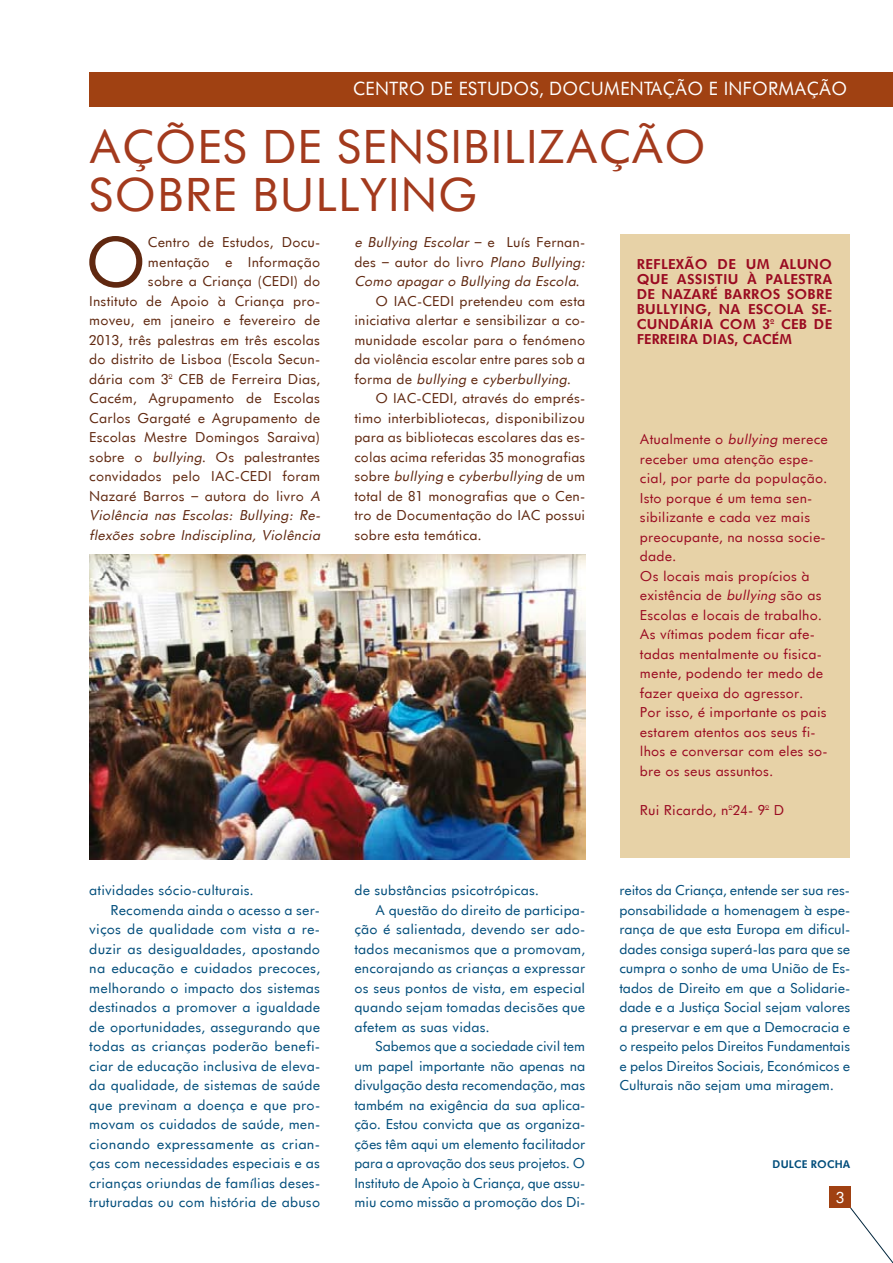
<style>
.page{position:relative;width:893px;height:1263px;background:#fff}
.page>*{position:absolute;margin:0;border:0;box-sizing:border-box;transform-origin:0 0}
.t1{font:66.3px "Futurist";color:#602810}
.t2{font:45px/48px "Futurist";color:#a33a1d}
.t3{font:18px "Futurist";color:#fff;scale:.94 1}
.t4{font:15px "Futurist";color:#fff}
.t5{font:13.5px/19.5px "Futurist";color:#004d7b;text-align:justify}
.t6{font:13.5px/19.5px "Futurist";color:#602810;text-align:right}
.t7{font:13.5px/19.5px "Futurist";color:#9a0a21}
.t8{font:italic 13.5px "Futurist";color:#602810}
.t9{font:700 13.5px/15px "Futurist";letter-spacing:.005em;color:#9a0a21}
.t10{font:13.5px "Futurist";letter-spacing:-.02em;color:#004d7b}
.t11{font:700 10.5px "Futurist";color:#004d7b}
.s1{font-style:italic}
.s2{font-style:normal}
</style>
<div class="page">
<div style="left:620px;top:235px;width:230px;height:623px;background:#e7d2a7"></div>
<svg style="left:850px;top:1207px;width:43px;height:56px"></svg>
<div style="left:829px;top:1186px;width:21px;height:22px;background:#a04112"></div>
<div style="left:89px;top:72px;width:804px;height:34px;background:#a04112"></div>
<img style="left:89px;top:554px;width:496px;height:305px">
<h3 class="t3" style="left:353px;top:77px;width:527px">CENTRO D E ESTUDOS, DOCUMENTAÇÃO E INFORMAÇÃO</h3>
<h2 class="t2" style="left:89px;top:122px;width:619px">AÇÕES DE SENSIBILIZAÇÃO<br>SOBRE BU LLYING</h2>
<h1 class="t1" style="left:85px;top:220px;width:64px">O</h1>
<p class="t6" style="left:89px;top:232px;width:235px">Centro de Estudos, Docu&shy;mentação e Informação<br>sobre a Criança (CEDI) do<br>Instituto de Apoio à Criança pro&shy;moveu, em janeiro e fevereiro de<br>2013, três palestras em três escolas do distrito de Lisboa (Escola Secun&shy;dária com 3º CEB de Ferreira Dias,<br>Cacém, Agrupamento de Escolas<br>Carlos Gargaté e Agrupamento de<br>Escolas Mestre Domingos Saraiva) sobre o <span class="s1">bullying</span>. Os palestrantes convidados pelo IAC-CED I foram<br>Nazaré Barros – autora do livro <span class="s1">A<br>Violência nas Escolas: Bullying: Re&shy;flexões sobre Indisciplina, Violência</span></p>
<p class="t8" style="left:354px;top:234px;width:232px">e Bullying Escolar <span class="s2">– e L u ís F e rn a n -</span></p>
<p class="t6" style="left:354px;top:252px;width:235px">d es – a uto r d o l ivro <span class="s1">Plano Bullying:</span></p>
<p class="t8" style="left:354px;top:273px;width:227px">Como apagar o Bullying da Escola<span class="s2">.</span></p>
<p class="t6" style="left:376px;top:291px;width:211px">O IAC-CED I pretendeu com esta</p>
<p class="t6" style="left:354px;top:310px;width:233px">iniciativa alertar e sensibilizar a co-</p>
<p class="t6" style="left:354px;top:330px;width:233px">munidade escolar para o fenómeno</p>
<p class="t6" style="left:354px;top:349px;width:232px">da violência escolar entre pares sob a</p>
<p class="t8" style="left:354px;top:370px;width:218px"><span class="s2">fo r m a d e</span> bullying <span class="s2">e</span> cyberbullying<span class="s2">.</span></p>
<p class="t6" style="left:376px;top:388px;width:211px">O IAC-CED I, através do emprés-</p>
<p class="t6" style="left:354px;top:408px;width:232px">timo interbibliotecas, disponibilizou</p>
<p class="t6" style="left:354px;top:427px;width:233px">para as bibliotecas escolares das es-</p>
<p class="t6" style="left:354px;top:447px;width:233px">colas acima referidas 35 monografias</p>
<p class="t8" style="left:354px;top:468px;width:233px"><span class="s2">s o b re</span> bullying <span class="s2">e</span> cyberbullying <span class="s2">d e u m</span></p>
<p class="t6" style="left:354px;top:486px;width:233px">total de 81 monografias que o Cen-</p>
<p class="t6" style="left:354px;top:505px;width:233px">tro de Documentação do IAC possui</p>
<p class="t6" style="left:354px;top:525px;width:129px">sobre esta temática.</p>
<p class="t9" style="left:637px;top:256px;width:122px">REFLEXÃO DE UM</p>
<p class="t9" style="left:779px;top:256px;width:54px">ALUN O</p>
<p class="t9" style="left:637px;top:271px;width:23px">QUE</p>
<p class="t9" style="left:637px;top:271px;width:197px;text-indent:40px">ASS ISTIU À PALESTRA<br>DE NAZARÉ BARROS SOBRE<br>BU LLYIN G, NA ESCOLA SE-<br>CUN</p>
<p class="t9" style="left:637px;top:316px;width:195px;text-indent:32px">DÁRIA COM 3º CEB DE<br>FE RREIRA DIAS, CACÉM</p>
<p class="t7" style="left:640px;top:429px;width:190px">Atualmente o <span class="s1">bullying</span> merece receber uma atenção espe&shy;cial, por parte da população.<br>Isto porque é um tema sen&shy;sibilizante e cada vez mais preocupante, na nossa socie&shy;dade.<br>Os locais mais propícios à existência de <span class="s1">bullying</span> são as<br>Escolas e locais de trabalho.<br>As vítimas podem ficar afe&shy;tadas mentalmente ou fisica&shy;mente, podendo ter medo de fazer queixa do agressor.<br>Por isso, é importante os pais estarem atentos aos seus fi&shy;lhos e conversar com eles so&shy;bre os seus assuntos.</p>
<p class="t7" style="left:640px;top:800px;width:144px">Rui Ricardo, nº24- 9º D</p>
<p class="t5" style="left:89px;top:880px;width:166px">atividades sócio-culturais.</p>
<p class="t5" style="left:111px;top:900px;width:211px">Recomenda ainda o acesso a ser-</p>
<p class="t5" style="left:89px;top:919px;width:232px">viços de qualidade com vista a re-</p>
<p class="t5" style="left:89px;top:939px;width:233px">duzir as desigualdades, apostando</p>
<p class="t5" style="left:89px;top:958px;width:233px">na educação e cuidados precoces,</p>
<p class="t5" style="left:89px;top:978px;width:233px">melhorando o impacto dos sistemas</p>
<p class="t5" style="left:89px;top:997px;width:233px">destinados a promover a igualdade</p>
<p class="t5" style="left:89px;top:1017px;width:233px">de oportunidades, assegurando que</p>
<p class="t5" style="left:89px;top:1036px;width:233px">todas as crianças poderão benefi-</p>
<p class="t5" style="left:89px;top:1056px;width:233px">ciar de educação inclusiva de eleva-</p>
<p class="t5" style="left:89px;top:1075px;width:233px">da qualidade, de sistemas de saúde</p>
<p class="t5" style="left:89px;top:1095px;width:233px">que previnam a doença e que pro-</p>
<p class="t5" style="left:89px;top:1114px;width:233px">movam os cuidados de saúde, men-</p>
<p class="t5" style="left:89px;top:1134px;width:232px">cionando expressamente as crian-</p>
<p class="t5" style="left:89px;top:1153px;width:232px">ças com necessidades especiais e as</p>
<p class="t5" style="left:89px;top:1173px;width:233px">crianças oriundas de famílias deses-</p>
<p class="t5" style="left:89px;top:1192px;width:233px">truturadas ou com história de abuso</p>
<p class="t5" style="left:354px;top:880px;width:186px">de substâncias psicotrópicas.</p>
<p class="t5" style="left:376px;top:900px;width:211px">A questão do direito de participa-</p>
<p class="t5" style="left:354px;top:919px;width:233px">ção é salientada, devendo ser ado-</p>
<p class="t5" style="left:354px;top:939px;width:232px">tados mecanismos que a promovam,</p>
<p class="t5" style="left:354px;top:958px;width:233px">encorajando as crianças a expressar</p>
<p class="t5" style="left:354px;top:978px;width:233px">os seus pontos de vista, em especial</p>
<p class="t5" style="left:354px;top:997px;width:233px">quando sejam tomadas decisões que</p>
<p class="t5" style="left:354px;top:1017px;width:137px">afetem as suas vidas.</p>
<p class="t5" style="left:376px;top:1036px;width:211px">Sabemos que a sociedade civil tem</p>
<p class="t5" style="left:354px;top:1056px;width:233px">um papel importante não apenas na</p>
<p class="t5" style="left:354px;top:1075px;width:233px">divulgação desta recomendação, mas</p>
<p class="t5" style="left:354px;top:1095px;width:233px">também na exigência da sua aplica-</p>
<p class="t5" style="left:354px;top:1114px;width:233px">ção. Estou convicta que as organiza-</p>
<p class="t5" style="left:354px;top:1134px;width:233px">ções têm aqui um elemento facilitador</p>
<p class="t10" style="left:354px;top:1155px;width:232px">para a aprovação dos seus projetos. O</p>
<p class="t5" style="left:354px;top:1173px;width:233px">Instituto de Apoio à Criança, que assu-</p>
<p class="t5" style="left:354px;top:1192px;width:233px">miu como missão a promoção dos Di-</p>
<p class="t5" style="left:619px;top:880px;width:233px">reitos da Criança, entende ser sua res&shy;ponsabilidade a homenagem à espe&shy;rança de que esta Europa em dificul&shy;dades consiga superá-las para que se cumpra o sonho de uma União de Es&shy;tados de Direito em que a Solidarie&shy;dade e a Justiça Social sejam valores a preservar e em que a Democracia e o respeito pelos Direitos Fundamentais e pelos Direitos Sociais, Económicos e Culturais não sejam uma miragem.</p>
<p class="t11" style="left:773px;top:1157px;width:79px">DU LCE ROCHA</p>
<p class="t4" style="left:836px;top:1188px;width:10px">3</p>
</div>
